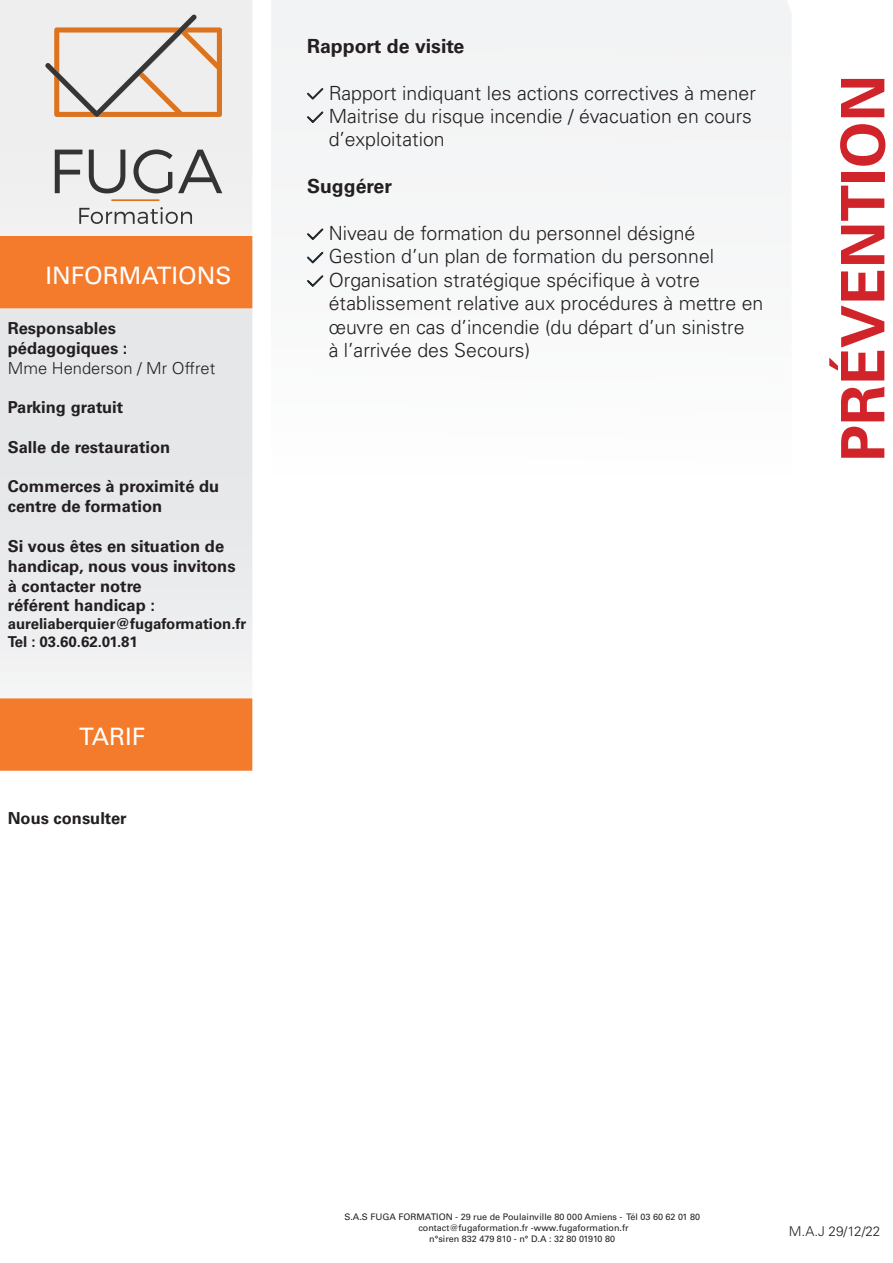
<style>
.page{position:relative;width:893px;height:1263px;background:#fff}
.page>*{position:absolute;margin:0;border:0;box-sizing:border-box;transform-origin:0 0}
.t1{font:700 60px "Univers";color:#d1232a}
.t2{font:24px "Univers";color:#fff}
.t3{font:300 19.5px "Univers";color:#231f20}
.t4{font:700 19.5px "Univers";color:#231f20}
.t5{font:700 16.5px "Univers";color:#231f20}
.t6{font:300 16.5px "Univers";color:#231f20}
.t7{font:700 15px "Univers";color:#231f20}
.t8{font:300 13.5px "Univers";color:#231f20}
.t9{font:9px "Univers";color:#231f20}
</style>
<div class="page">
<div style="left:0;top:0;width:252px;height:236px;background:#eeeeef"></div>
<svg style="left:45px;top:14px;width:177px;height:103px"></svg>
<svg style="left:55px;top:150px;width:27px;height:43px"></svg>
<svg style="left:89px;top:150px;width:36px;height:43px"></svg>
<svg style="left:133px;top:149px;width:89px;height:44px"></svg>
<svg style="left:79px;top:207px;width:113px;height:17px"></svg>
<hr style="left:111px;top:199px;width:49px;height:2px;background:#db731f">
<svg style="left:0;top:308px;width:252px;height:382px;fill:#e7e8ea"></svg>
<div style="left:0;top:236px;width:252px;height:72px;background:#f47a2c"></div>
<div style="left:0;top:698px;width:252px;height:73px;background:#f47a2c"></div>
<div style="left:271px;top:0;width:520px;height:186px;background:#f3f4f5"></div>
<svg style="left:306px;top:87px;width:19px;height:15px"></svg>
<svg style="left:306px;top:110px;width:19px;height:16px"></svg>
<svg style="left:306px;top:228px;width:18px;height:12px"></svg>
<svg style="left:306px;top:251px;width:18px;height:13px"></svg>
<svg style="left:307px;top:275px;width:17px;height:12px"></svg>
<p class="t2" style="left:45px;top:261px;width:188px">INFORMATIONS</p>
<p class="t5" style="left:8px;top:319px;width:110px">Responsables</p>
<p class="t5" style="left:8px;top:338px;width:121px">pédagogiques :</p>
<p class="t6" style="left:8px;top:358px;width:209px">Mme Henderson / Mr Offret</p>
<p class="t5" style="left:8px;top:398px;width:117px">Parking gratuit</p>
<p class="t5" style="left:8px;top:437px;width:164px">Salle de restauration</p>
<p class="t5" style="left:8px;top:477px;width:213px">Commerces à proximité du</p>
<p class="t5" style="left:8px;top:497px;width:156px">centre de formation</p>
<p class="t5" style="left:8px;top:536px;width:218px">Si vous êtes en situation de</p>
<p class="t5" style="left:8px;top:556px;width:229px">handicap, nous vous invitons</p>
<p class="t5" style="left:8px;top:576px;width:135px">à contacter notre</p>
<p class="t5" style="left:8px;top:596px;width:149px">référent handicap :</p>
<p class="t7" style="left:8px;top:615px;width:240px">aureliaberquier@fugaformation.fr</p>
<p class="t7" style="left:8px;top:633px;width:132px">Tel : 03.60.62.01.81</p>
<p class="t2" style="left:79px;top:723px;width:68px">TARIF</p>
<p class="t5" style="left:8px;top:808px;width:120px">Nous consulter</p>
<p class="t4" style="left:307px;top:34px;width:159px">Rapport de visite</p>
<p class="t3" style="left:329px;top:81px;width:429px">Rapport indiquant les actions correctives à mener</p>
<p class="t3" style="left:329px;top:104px;width:425px">Maitrise du risque incendie / évacuation en cours</p>
<p class="t3" style="left:329px;top:128px;width:117px">d’exploitation</p>
<p class="t4" style="left:307px;top:175px;width:87px">Suggérer</p>
<p class="t3" style="left:329px;top:221px;width:368px">Niveau de formation du personnel désigné</p>
<p class="t3" style="left:329px;top:245px;width:387px">Gestion d’un plan de formation du personnel</p>
<p class="t3" style="left:329px;top:268px;width:373px">Organisation stratégique spécifique à votre</p>
<p class="t3" style="left:329px;top:291px;width:436px">établissement relative aux procédures à mettre en</p>
<p class="t3" style="left:329px;top:315px;width:417px">œuvre en cas d’incendie (du départ d’un sinistre</p>
<p class="t3" style="left:329px;top:338px;width:203px">à l’arrivée des Secours)</p>
<p class="t1" style="left:828px;top:462px;width:388px;rotate:-90deg">PRÉVENTION</p>
<p class="t9" style="left:344px;top:1211px;width:357px">S.A.S FUGA FORMATION - 29 rue de Poulainville 80 000 Amiens - Tél 03 60 62 01 80</p>
<p class="t9" style="left:418px;top:1222px;width:212px">contact@fugaformation.fr -www.fugaformation.fr</p>
<p class="t9" style="left:429px;top:1233px;width:187px">n°siren 832 479 810 - n° D.A : 32 80 01910 80</p>
<p class="t8" style="left:789px;top:1223px;width:93px">M.A.J 29/12/22</p>
</div>
